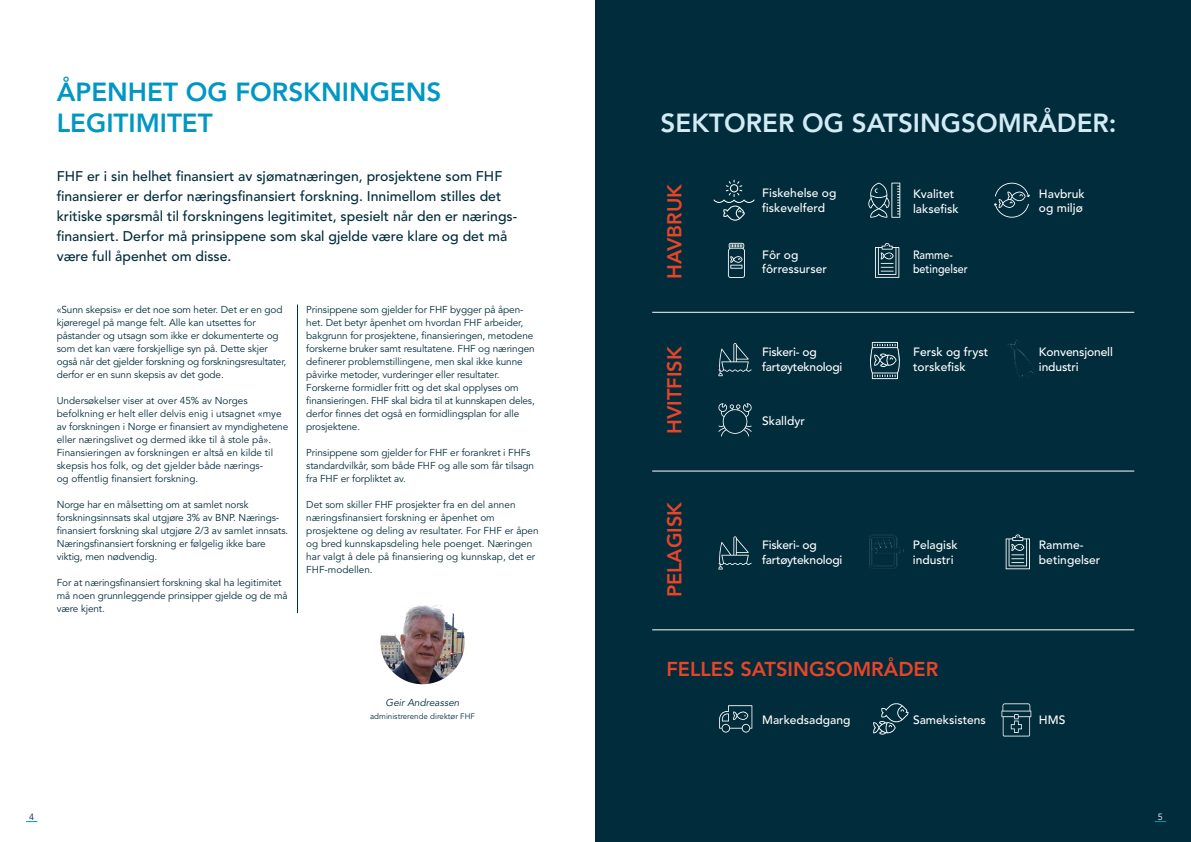
<style>
.page{position:relative;width:1191px;height:842px;background:#fff}
.page>*{position:absolute;margin:0;border:0;box-sizing:border-box;transform-origin:0 0}
.t1{font:800 26px/31.2px "Avenir LT";color:#0097c4}
.t2{font:800 26px "Avenir LT";color:#d3ebf5}
.t3{font:800 20px "Avenir LT";color:#e84427}
.t4{font:500 14px/20px "Avenir LT";color:#002c3b}
.t5{font:500 12px/14.7px "Avenir LT";color:#fff}
.t6{font:500 12px/14.7px "Avenir LT";letter-spacing:-.02em;color:#fff}
.t7{font:500 12px/14.7px "Avenir LT";color:#fff;scale:.89 1}
.t8{font:10px/13px "Avenir LT";letter-spacing:-.01em;color:#002c3b}
.t9{font:italic 10px "Avenir LT";color:#002c3b}
.t10{font:9px "Avenir LT";color:#002c3b}
.t11{font:9px "Avenir LT";color:#fff}
.t12{font:8px "Avenir LT";color:#002c3b}
</style>
<div class="page">
<div style="left:595px;top:0;width:596px;height:842px;background:#002c3b"></div>
<svg style="left:1154px;top:821px;width:12px;height:1px"></svg>
<svg style="left:713px;top:180px;width:41px;height:41px"></svg>
<svg style="left:868px;top:183px;width:32px;height:35px"></svg>
<svg style="left:728px;top:243px;width:17px;height:35px"></svg>
<svg style="left:875px;top:243px;width:24px;height:35px"></svg>
<svg style="left:994px;top:183px;width:35px;height:35px"></svg>
<svg style="left:1005px;top:534px;width:25px;height:35px"></svg>
<svg style="left:869px;top:535px;width:35px;height:34px"></svg>
<svg style="left:718px;top:536px;width:33px;height:33px"></svg>
<svg style="left:718px;top:403px;width:34px;height:33px"></svg>
<svg style="left:870px;top:342px;width:30px;height:37px"></svg>
<svg style="left:718px;top:343px;width:33px;height:33px"></svg>
<hr style="left:652px;top:312px;width:482px;height:1px;background:#fff">
<hr style="left:652px;top:471px;width:482px;height:1px;background:#fff">
<hr style="left:652px;top:629px;width:482px;height:1px;background:#fff">
<svg style="left:719px;top:705px;width:33px;height:27px"></svg>
<svg style="left:1001px;top:703px;width:30px;height:33px"></svg>
<img style="left:380px;top:600px;width:84px;height:84px;border-radius:42px">
<svg style="left:403px;top:603px;width:7px;height:5px"></svg>
<hr style="left:297px;top:304px;width:1px;height:309px;background:#002c3b">
<svg style="left:873px;top:703px;width:35px;height:32px"></svg>
<svg style="left:1007px;top:340px;width:28px;height:38px"></svg>
<p class="t1" style="left:57px;top:76px;width:386px">ÅPENHET OG FORSKNINGENS<br>LEGITIMITET</p>
<p class="t4" style="left:57px;top:167px;width:462px">FHF er i sin helhet finansiert av sjømatnæringen, prosjektene som FHF finansierer er derfor næringsfinansiert forskning. Innimellom stilles det kritiske spørsmål til forskningens legitimitet, spesielt når den er nærings&shy;finansiert. Derfor må prinsippene som skal gjelde være klare og det må være full åpenhet om disse.</p>
<p class="t8" style="left:57px;top:303px;width:231px">«Sunn skepsis» er det noe som heter. Det er en god kjøreregel på mange felt. Alle kan utsettes for påstander og utsagn som ikke er dokumenterte og som det kan være forskjellige syn på. Dette skjer også når det gjelder forskning og forskningsresultater, derfor er en sunn skepsis av det gode.</p>
<p class="t8" style="left:57px;top:394px;width:233px">Undersøkelser viser at over 45% av Norges befolkning er helt eller delvis enig i utsagnet «mye av forskningen i Norge er finansiert av myndighetene eller næringslivet og dermed ikke til å stole på».<br>Finansieringen av forskningen er altså en kilde til skepsis hos folk, og det gjelder både nærings-<br>og offentlig finansiert forskning.</p>
<p class="t8" style="left:57px;top:498px;width:233px">Norge har en målsetting om at samlet norsk forskningsinnsats skal utgjøre 3% av BNP. Nærings&shy;finansiert forskning skal utgjøre 2/3 av samlet innsats.<br>Næringsfinansiert forskning er følgelig ikke bare viktig, men nødvendig.</p>
<p class="t8" style="left:57px;top:576px;width:232px">For at næringsfinansiert forskning skal ha legitimitet må noen grunnleggende prinsipper gjelde og de må være kjent.</p>
<p class="t8" style="left:306px;top:303px;width:230px">Prinsippene som gjelder for FHF bygger på åpen&shy;het. Det betyr åpenhet om hvordan FHF arbeider, bakgrunn for prosjektene, finansieringen, metodene forskerne bruker samt resultatene. FHF og næringen definerer problemstillingene, men skal ikke kunne påvirke metoder, vurderinger eller resultater.<br>Forskerne formidler fritt og det skal opplyses om finansieringen. FHF skal bidra til at kunnskapen deles, derfor finnes det også en formidlingsplan for alle prosjektene.</p>
<p class="t8" style="left:306px;top:446px;width:229px">Prinsippene som gjelder for FHF er forankret i FHFs standardvilkår, som både FHF og alle som får tilsagn fra FHF er forpliktet av.</p>
<p class="t8" style="left:306px;top:498px;width:234px">Det som skiller FHF prosjekter fra en del annen næringsfinansiert forskning er åpenhet om prosjektene og deling av resultater. For FHF er åpen og bred kunnskapsdeling hele poenget. Næringen har valgt å dele på finansiering og kunnskap, det er FHF-modellen.</p>
<p class="t9" style="left:385px;top:697px;width:75px">Geir Andreassen</p>
<p class="t12" style="left:370px;top:712px;width:106px">administrerende direktør FHF</p>
<p class="t2" style="left:660px;top:107px;width:457px">SEKTORER OG SATSINGSOMRÅDER:</p>
<p class="t3" style="left:662px;top:279px;width:97px;rotate:-90deg">HAVBRUK</p>
<p class="t5" style="left:1039px;top:187px;width:47px">Havbruk og miljø</p>
<p class="t5" style="left:762px;top:186px;width:76px">Fiskehelse og fiskevelferd</p>
<p class="t5" style="left:913px;top:187px;width:47px">Kvalitet laksefisk</p>
<p class="t7" style="left:913px;top:247px;width:63px">Ramme&shy;betingelser</p>
<p class="t5" style="left:762px;top:248px;width:66px">Fôr og fôrressurser</p>
<p class="t3" style="left:662px;top:434px;width:89px;rotate:-90deg">HVITFISK</p>
<p class="t6" style="left:762px;top:345px;width:82px">Fiskeri- og fartøyteknologi</p>
<p class="t5" style="left:762px;top:414px;width:44px">Skalldyr</p>
<p class="t5" style="left:913px;top:345px;width:76px">Fersk og fryst</p>
<p class="t5" style="left:913px;top:359px;width:54px">torskefisk</p>
<p class="t3" style="left:662px;top:597px;width:97px;rotate:-90deg">PELAGISK</p>
<p class="t6" style="left:762px;top:538px;width:82px">Fiskeri- og fartøyteknologi</p>
<p class="t5" style="left:913px;top:538px;width:46px">Pelagisk</p>
<p class="t5" style="left:913px;top:553px;width:42px">industri</p>
<p class="t5" style="left:1039px;top:345px;width:75px">Konvensjonell</p>
<p class="t5" style="left:1039px;top:359px;width:41px">industri</p>
<p class="t5" style="left:1039px;top:538px;width:46px">Ramme-</p>
<p class="t5" style="left:1039px;top:553px;width:63px">betingelser</p>
<p class="t3" style="left:666px;top:657px;width:273px">FELLES SATSINGSOMRÅDER</p>
<p class="t5" style="left:762px;top:712px;width:90px">Markedsadgang</p>
<p class="t5" style="left:913px;top:712px;width:74px">Sameksistens</p>
<p class="t5" style="left:1039px;top:712px;width:28px">HMS</p>
<p class="t10" style="left:29px;top:811px;width:7px">4</p>
<p class="t11" style="left:1157px;top:811px;width:7px">5</p>
</div>
